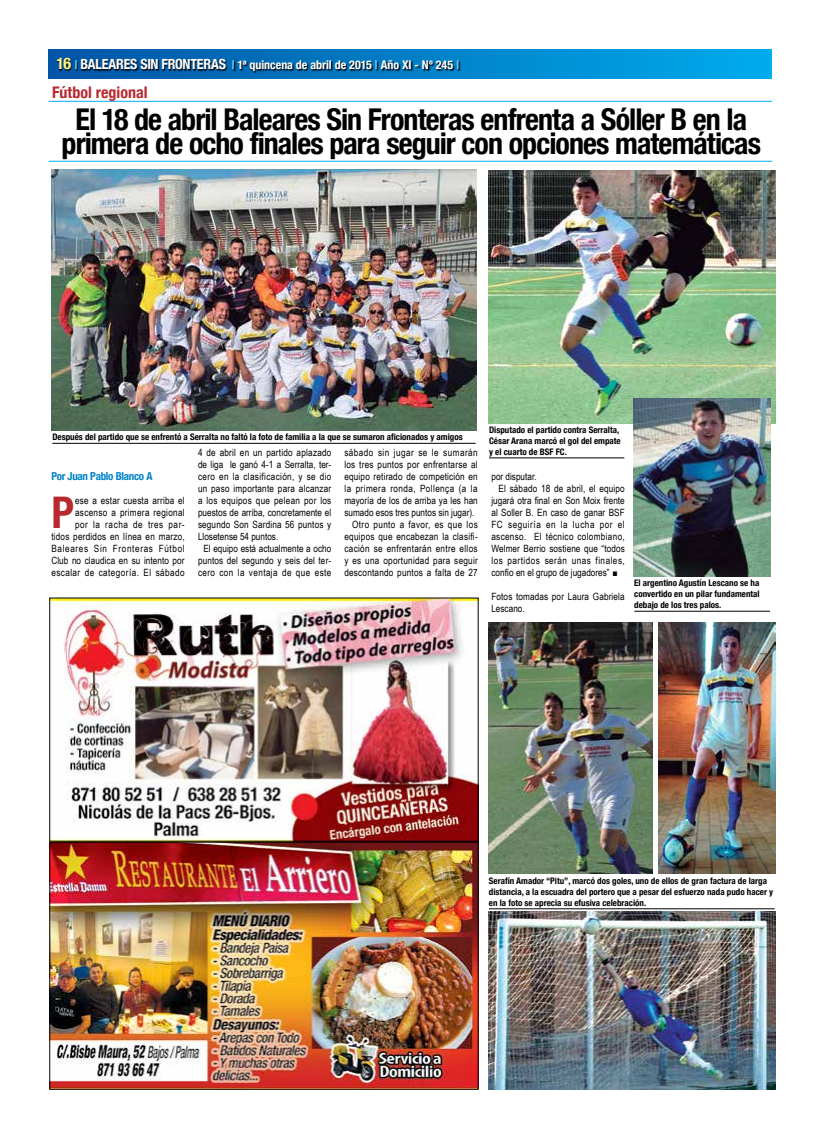
<style>
.page{position:relative;width:820px;height:1134px;background:#fff}
.page>*{position:absolute;margin:0;border:0;box-sizing:border-box;transform-origin:0 0}
.t1{font:48px "Arial Narrow";color:#000}
.t2{font:700 condensed 43.6px "Helvetica Neue";color:#b8292f}
.t3{font:700 condensed 30px/24px "Helvetica Neue";letter-spacing:-.03em;color:#000;text-align:center}
.t4{font:700 condensed 16px "Helvetica Neue";color:#b8292f}
.t5{font:700 condensed 14px "Helvetica Neue";letter-spacing:-.02em;color:#fff}
.t6{font:700 condensed 12px "Helvetica Neue";color:#fff}
.t7{font:700 condensed 11px "Helvetica Neue";letter-spacing:-.025em;color:#0083ca}
.t8{font:10px/12px "Arial Narrow";letter-spacing:.02em;color:#000}
.t9{font:10px "Arial Narrow";color:#000}
.t10{font:10px "Arial Narrow";letter-spacing:.04em;color:#000}
.t11{font:10px "Arial Narrow";letter-spacing:.045em;color:#000}
.t12{font:10px "Arial Narrow";letter-spacing:.055em;color:#000}
.t13{font:700 condensed 9px/10.8px "Helvetica Neue";color:#000}
.s1{font-family:"Myriad Pro";font-weight:400;font-stretch:normal;font-size:13px;color:#000}
.s2{font-size:16px;color:#fff685}
.s3{font-family:"Myriad Pro";font-weight:400;font-stretch:normal}
.s4{font-size:12px;color:#6dcff6}
.s5{color:#6dcff6}
.s6{font-family:"Myriad Pro";font-weight:400;font-stretch:normal;font-size:14px}
</style>
<div class="page">
<div style="left:48px;top:50px;width:723px;height:29px;background:linear-gradient(to right,#0053a4,#00abec)"></div>
<svg style="left:57px;top:58px;width:403px;height:15px;background:#004c81"></svg>
<hr style="left:49px;top:101px;width:722px;height:1px;background:#00aeef">
<hr style="left:49px;top:161px;width:722px;height:1px;background:#00aeef">
<hr style="left:634px;top:611px;width:135px;height:1px;background:#000">
<hr style="left:52px;top:443px;width:423px;height:1px;background:#000">
<hr style="left:489px;top:457px;width:135px;height:1px;background:#000">
<hr style="left:488px;top:908px;width:286px;height:1px;background:#000">
<img style="left:51px;top:599px;width:425px;height:489px">
<div style="left:49px;top:597px;width:429px;height:245px;border:1px solid #000"></div>
<div style="left:49px;top:842px;width:429px;height:248px;border:1px solid #000"></div>
<img style="left:51px;top:169px;width:425px;height:261px">
<img style="left:488px;top:170px;width:287px;height:253px">
<img style="left:488px;top:622px;width:164px;height:252px">
<img style="left:658px;top:622px;width:117px;height:251px">
<img style="left:633px;top:399px;width:137px;height:177px">
<img style="left:488px;top:912px;width:287px;height:178px">
<h3 class="t5" style="left:54px;top:52px;width:190px"><span class="s1">16</span><span class="s2">16</span> <span class="s3">|</span> <span class="s4">|</span> Baleares sin Fronteras <span class="s3">| Nº 73 |</span></h3>
<h3 class="t5" style="left:80px;top:53px;width:147px">BALEARES SIN FRONTERAS</h3>
<p class="t6" style="left:232px;top:55px;width:77px"><span class="s5">|</span> 1ª quincena de</p>
<p class="t6" style="left:245px;top:55px;width:215px"><span class="s6">Enero 2008</span>abril de 2015 <span class="s5">|</span> Año XI - Nº 245 <span class="s5">|</span></p>
<h3 class="t4" style="left:52px;top:79px;width:97px">Fútbol regional</h3>
<h3 class="t3" style="left:62px;top:105px;width:700px">El 18 de abril Baleares Sin Fronteras enfrenta a Sóller B en la primera de ocho finales para seguir con opciones matemáticas</h3>
<p class="t13" style="left:52px;top:431px;width:411px">Después del partido que se enfrentó a Serralta no faltó la foto de familia a la que se sumaron aficionados y amigos</p>
<p class="t13" style="left:489px;top:424px;width:133px">Disputado el partido contra Serralta,<br>César Arana marcó el gol del empate y el cuarto de BSF FC.</p>
<p class="t10" style="left:344px;top:445px;width:135px">sábado sin jugar se le sumarán</p>
<p class="t8" style="left:344px;top:458px;width:135px">los tres puntos por enfrentarse al</p>
<p class="t8" style="left:344px;top:470px;width:135px">equipo retirado de competición en</p>
<p class="t10" style="left:344px;top:481px;width:135px">la primera ronda, Pollença (a la</p>
<p class="t9" style="left:344px;top:493px;width:135px">mayoría de los de arriba ya les han</p>
<p class="t9" style="left:344px;top:505px;width:131px">sumado esos tres puntos sin jugar).</p>
<p class="t8" style="left:352px;top:518px;width:127px">Otro punto a favor, es que los</p>
<p class="t8" style="left:344px;top:530px;width:135px">equipos que encabezan la clasifi-</p>
<p class="t8" style="left:344px;top:542px;width:135px">cación se enfrentarán entre ellos</p>
<p class="t8" style="left:344px;top:554px;width:135px">y es una oportunidad para seguir</p>
<p class="t8" style="left:344px;top:566px;width:135px">descontando puntos a falta de 27</p>
<p class="t8" style="left:198px;top:446px;width:135px">4 de abril en un partido aplazado</p>
<p class="t9" style="left:198px;top:457px;width:135px">de liga le ganó 4-1 a Serralta, ter-</p>
<p class="t8" style="left:198px;top:470px;width:135px">cero en la clasificación, y se dio</p>
<p class="t8" style="left:198px;top:482px;width:135px">un paso importante para alcanzar</p>
<p class="t8" style="left:198px;top:494px;width:135px">a los equipos que pelean por los</p>
<p class="t9" style="left:198px;top:505px;width:135px">puestos de arriba, concretamente el</p>
<p class="t8" style="left:198px;top:518px;width:135px">segundo Son Sardina 56 puntos y</p>
<p class="t9" style="left:198px;top:529px;width:82px">Llosetense 54 puntos.</p>
<p class="t9" style="left:203px;top:541px;width:129px">El equipo está actualmente a ocho</p>
<p class="t8" style="left:198px;top:554px;width:135px">puntos del segundo y seis del ter-</p>
<p class="t10" style="left:198px;top:565px;width:135px">cero con la ventaja de que este</p>
<p class="t7" style="left:51px;top:467px;width:103px">Por Juan Pablo Blanco A</p>
<h2 class="t2" style="left:51px;top:476px;width:24px">P</h2>
<p class="t9" style="left:491px;top:469px;width:47px">por disputar.</p>
<p class="t8" style="left:498px;top:482px;width:128px">El sábado 18 de abril, el equipo</p>
<p class="t9" style="left:491px;top:493px;width:135px">jugará otra final en Son Moix frente</p>
<p class="t8" style="left:491px;top:506px;width:135px">al Soller B. En caso de ganar BSF</p>
<p class="t12" style="left:491px;top:517px;width:135px">FC seguiría en la lucha por el</p>
<p class="t8" style="left:491px;top:530px;width:135px">ascenso. El técnico colombiano,</p>
<p class="t8" style="left:491px;top:542px;width:135px">Welmer Berrio sostiene que “todos</p>
<p class="t11" style="left:491px;top:553px;width:135px">los partidos serán unas finales,</p>
<p class="t9" style="left:491px;top:565px;width:120px">confío en el grupo de jugadores”</p>
<h1 class="t1" style="left:609px;top:524px;width:12px">.</h1>
<p class="t8" style="left:491px;top:590px;width:135px">Fotos tomadas por Laura Gabriela<br>Lescano.</p>
<p class="t8" style="left:51px;top:494px;width:135px;text-align:right">ese a estar cuesta arriba el ascenso a primera regional<br>por la racha de tres par-<br>tidos perdidos en línea en marzo,<br>Baleares Sin Fronteras Fútbol<br>Club no claudica en su intento por escalar de categoría. El sábado</p>
<p class="t13" style="left:634px;top:577px;width:127px;text-align:justify">El argentino Agustín Lescano se ha convertido en un pilar fundamental debajo de los tres palos.</p>
<p class="t13" style="left:488px;top:875px;width:286px">Serafín Amador “Pitu”, marcó dos goles, uno de ellos de gran factura de larga distancia, a la escuadra del portero que a pesar del esfuerzo nada pudo hacer y en la foto se aprecia su efusiva celebración.</p>
</div>
